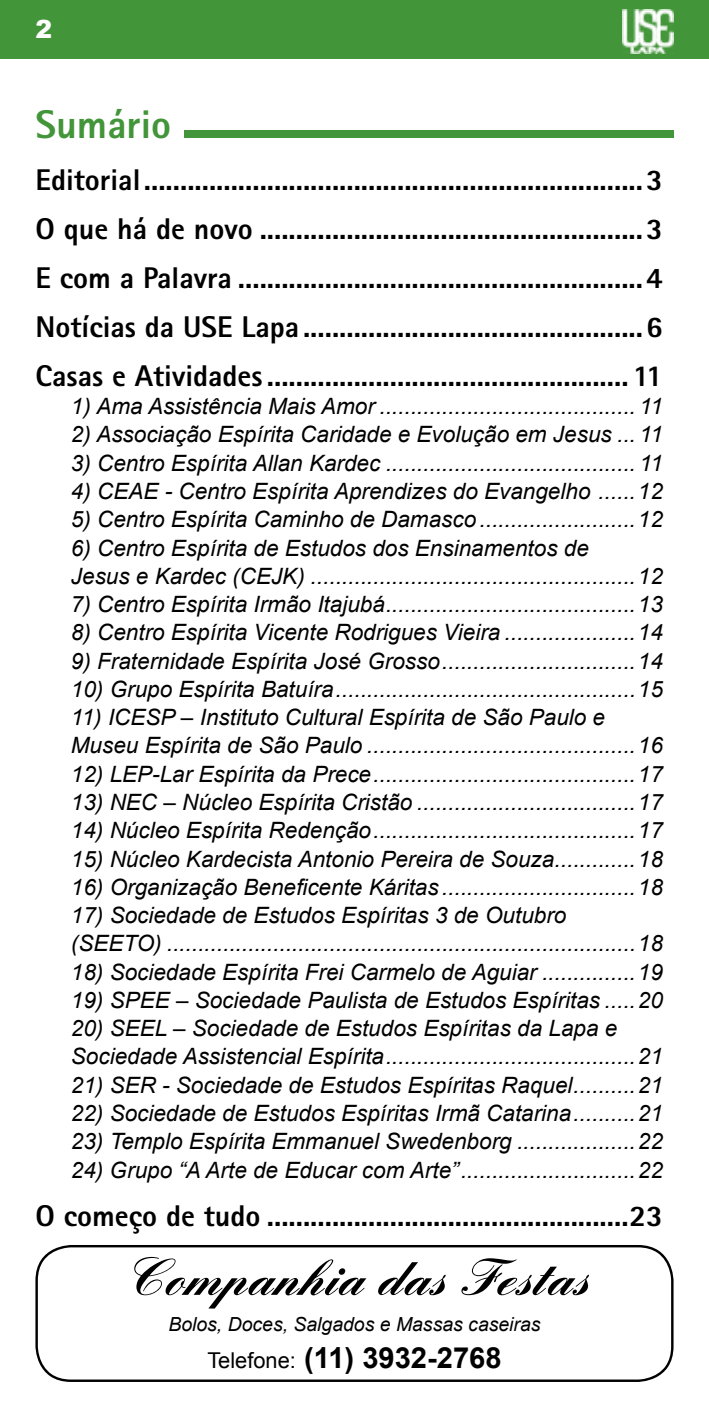
<style>
.page{position:relative;width:709px;height:1418px;background:#fff}
.page>*{position:absolute;margin:0;border:0;box-sizing:border-box;transform-origin:0 0}
.t1{font:700 53.25px "Englische Sch T";color:#000}
.t2{font:800 40px "Rotis Sans Serif";color:#439539}
.t3{font:800 30px/49px "Rotis Sans Serif";color:#000;text-align:justify}
.t4{font:700 29px "Arial";color:#000}
.t5{font:900 25px "Arial";color:#fff}
.t6{font:italic 22.5px/28.2px "Arial";color:#000}
.t7{font:italic 19.5px "Arial";color:#000}
.s1{font-weight:400;font-size:21.75px}
</style>
<div class="page">
<div style="left:0;top:0;width:709px;height:59px;background:#439539"></div>
<img style="left:622px;top:9px;width:51px;height:45px">
<div style="left:184px;top:130px;width:489px;height:8px;background:#439539"></div>
<svg style="left:35px;top:1245px;width:638px;height:136px"></svg>
<p class="t5" style="left:35px;top:11px;width:18px">2</p>
<h2 class="t2" style="left:35px;top:99px;width:137px">Sumário</h2>
<p class="t3" style="left:35px;top:155px;width:629px">Editorial .....................................................................3<br>O que há de novo .....................................................3<br>E com a Palavra ........................................................4<br>Notícias da USE Lapa ...............................................6<br>Casas e Atividades .................................................. 11</p>
<p class="t6" style="left:71px;top:392px;width:593px">1) Ama Assistência Mais Amor ......................................... 11</p>
<p class="t6" style="left:71px;top:421px;width:593px">2) Associação Espírita Caridade e Evolução em Jesus ... 11</p>
<p class="t6" style="left:71px;top:449px;width:593px">3) Centro Espírita Allan Kardec ........................................ 11</p>
<p class="t6" style="left:71px;top:477px;width:593px">4) CEAE - Centro Espírita Aprendizes do Evangelho ......12</p>
<p class="t6" style="left:71px;top:505px;width:593px">5) Centro Espírita Caminho de Damasco .........................12</p>
<p class="t6" style="left:71px;top:534px;width:593px">6) Centro Espírita de Estudos dos Ensinamentos de<br>Jesus e Kardec (CEJK) ....................................................12</p>
<p class="t6" style="left:71px;top:590px;width:593px">7) Centro Espírita Irmão Itajubá ........................................13</p>
<p class="t6" style="left:71px;top:618px;width:593px">8) Centro Espírita Vicente Rodrigues Vieira .....................14</p>
<p class="t6" style="left:71px;top:647px;width:593px">9) Fraternidade Espírita José Grosso ...............................14</p>
<p class="t6" style="left:71px;top:675px;width:593px">10) Grupo Espírita Batuíra ................................................15</p>
<p class="t6" style="left:71px;top:703px;width:593px">11) ICESP – Instituto Cultural Espírita de São Paulo e<br>Museu Espírita de São Paulo ...........................................16</p>
<p class="t6" style="left:71px;top:760px;width:593px">12) LEP-Lar Espírita da Prece ..........................................17</p>
<p class="t6" style="left:71px;top:788px;width:593px">13) NEC – Núcleo Espírita Cristão ...................................17</p>
<p class="t6" style="left:71px;top:816px;width:593px">14) Núcleo Espírita Redenção ..........................................17</p>
<p class="t6" style="left:71px;top:844px;width:593px">15) Núcleo Kardecista Antonio Pereira de Souza .............18</p>
<p class="t6" style="left:71px;top:873px;width:593px">16) Organização Beneficente Káritas ...............................18</p>
<p class="t6" style="left:71px;top:901px;width:593px">17) Sociedade de Estudos Espíritas 3 de Outubro (SEETO) ...........................................................................18</p>
<p class="t6" style="left:71px;top:958px;width:593px">18) Sociedade Espírita Frei Carmelo de Aguiar ...............19</p>
<p class="t6" style="left:71px;top:986px;width:593px">19) SPEE – Sociedade Paulista de Estudos Espíritas .....20</p>
<p class="t6" style="left:71px;top:1014px;width:593px">20) SEEL – Sociedade de Estudos Espíritas da Lapa e<br>Sociedade Assistencial Espírita ........................................21</p>
<p class="t6" style="left:71px;top:1071px;width:593px">21) SER - Sociedade de Estudos Espíritas Raquel ..........21</p>
<p class="t6" style="left:71px;top:1099px;width:593px">22) Sociedade de Estudos Espíritas Irmã Catarina ..........21</p>
<p class="t6" style="left:71px;top:1127px;width:593px">23) Templo Espírita Emmanuel Swedenborg ...................22</p>
<p class="t6" style="left:71px;top:1155px;width:593px">24) Grupo “A Arte de Educar com Arte” ............................22</p>
<h3 class="t3" style="left:35px;top:1190px;width:629px">O começo de tudo ..................................................23</h3>
<h1 class="t1" style="left:120px;top:1248px;width:469px">Companhia das Festas</h1>
<p class="t7" style="left:168px;top:1311px;width:373px">Bolos, Doces, Salgados e Massas caseiras</p>
<p class="t4" style="left:207px;top:1338px;width:296px"><span class="s1">Telefone:</span> (11) 3932-2768</p>
</div>
